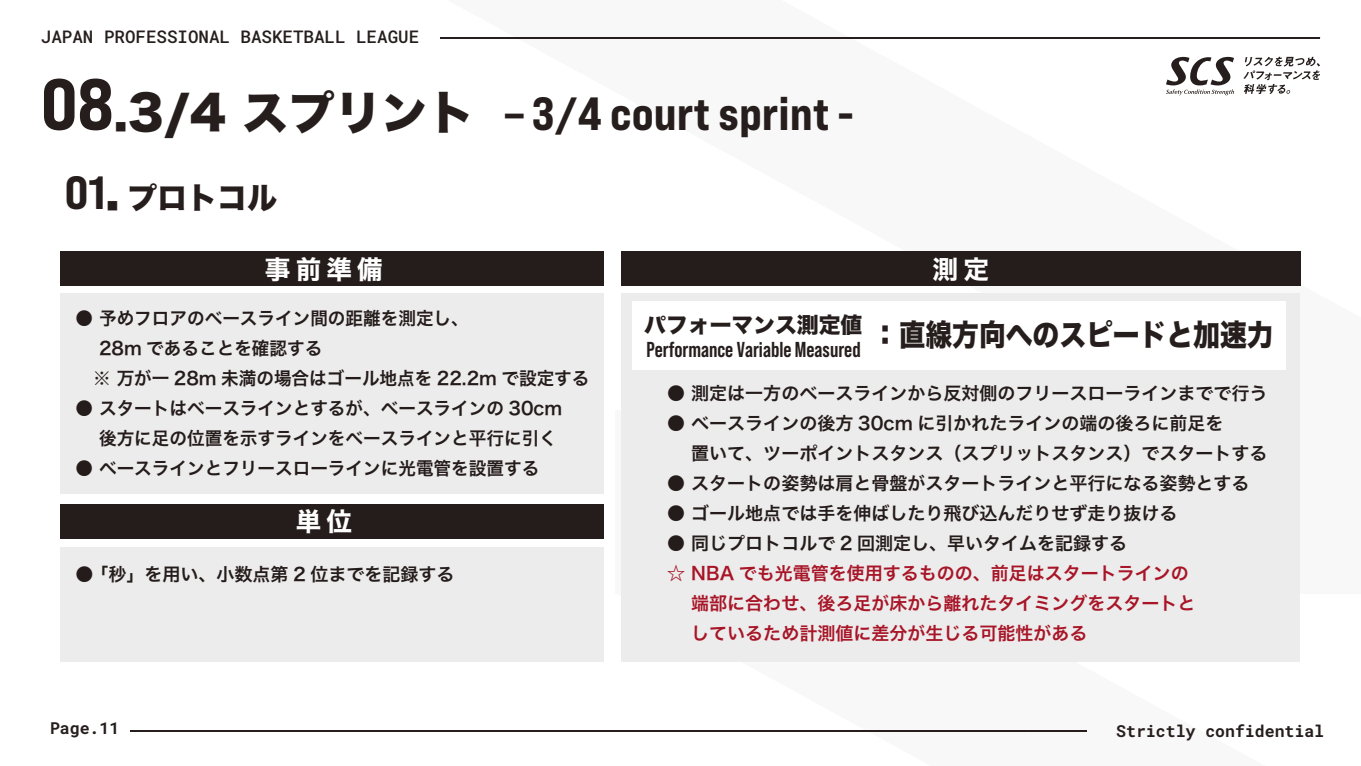
<style>
.page{position:relative;width:1361px;height:766px;background:#fff}
.page>*{position:absolute;margin:0;border:0;box-sizing:border-box;transform-origin:0 0}
.t1{font:46.5px "Bebas Neue Pro Exp Eb";color:#251e1c}
.t2{font:30px "Hiragino Sans W8";color:#251e1c}
.t3{font:25.65px "Hiragino Sans W7";letter-spacing:.2em;color:#fff}
.t4{font:21.75px "Hiragino Sans W8";color:#251e1c}
.t5{font:700 21.6px "Bebas Neue Pro";color:#251e1c}
.t6{font:18px/30px "Hiragino Sans W6";color:#241c1a}
.t7{font:18px "Hiragino Sans W6";color:#a71527}
.t8{font:17.55px "Roboto Mono";color:#251e1c}
.t9{font:16.5px "Roboto Mono";color:#251e1c}
.s1{font-size:72px}
.s2{font-family:"Hiragino Sans W8"}
.s3{font-family:"Bebas Neue Pro Exp Eb";font-size:46.5px}
.s4{font-size:46.5px}
</style>
<div class="page">
<svg style="left:615px;top:661px;width:413px;height:71px"></svg>
<svg style="left:1028px;top:661px;width:272px;height:71px"></svg>
<hr style="left:440px;top:37px;width:880px;height:2px;background:#251e1c">
<hr style="left:130px;top:729px;width:956px;height:2px;background:#251e1c">
<div style="left:621px;top:293px;width:679px;height:368px;background:#edecec"></div>
<div style="left:632px;top:301px;width:653px;height:69px;background:#fff"></div>
<div style="left:60px;top:251px;width:544px;height:34px;background:#251d1b"></div>
<div style="left:60px;top:504px;width:544px;height:34px;background:#251d1b"></div>
<div style="left:621px;top:251px;width:679px;height:34px;background:#251d1b"></div>
<div style="left:60px;top:293px;width:544px;height:200px;background:#edecec"></div>
<div style="left:60px;top:546px;width:544px;height:115px;background:#edecec"></div>
<svg style="left:1243px;top:57px;width:77px;height:37px"></svg>
<svg style="left:1166px;top:57px;width:68px;height:38px"></svg>
<p class="t8" style="left:41px;top:25px;width:380px">JAPAN PROFESSIONAL BASKETBALL LEAGUE</p>
<h1 class="t1" style="left:41px;top:84px;width:814px"><span class="s1">08</span><span class="s2">.3/4 スプリント</span> – 3/4 court sprint -</h1>
<h2 class="t2" style="left:65px;top:181px;width:214px"><span class="s3">01</span><span class="s4">.</span> プロトコル</h2>
<h3 class="t3" style="left:265px;top:249px;width:119px">事前準備</h3>
<p class="t6" style="left:76px;top:302px;width:515px">● 予めフロアのベースライン間の距離を測定し、<br>　 28m であることを確認する<br>　※ 万が一 28m 未満の場合はゴール地点を 22.2m で設定する</p>
<p class="t6" style="left:76px;top:392px;width:488px">● スタートはベースラインとするが、ベースラインの 30cm　 後方に足の位置を示すラインをベースラインと平行に引く</p>
<p class="t6" style="left:76px;top:452px;width:465px">● ベースラインとフリースローラインに光電管を設置する</p>
<h3 class="t3" style="left:296px;top:501px;width:58px">単位</h3>
<p class="t6" style="left:76px;top:558px;width:380px">● 「秒」を用い、小数点第 2 位までを記録する</p>
<h3 class="t3" style="left:932px;top:249px;width:58px">測定</h3>
<p class="t4" style="left:644px;top:312px;width:220px">パフォーマンス測定値</p>
<p class="t5" style="left:646px;top:336px;width:628px">Performance Variable Measured <sup>：直線方向へのスピードと加速力</sup></p>
<p class="t6" style="left:667px;top:377px;width:601px">● 測定は一方のベースラインから反対側のフリースローラインまでで行う</p>
<p class="t6" style="left:667px;top:407px;width:601px">● ベースラインの後方 30cm に引かれたラインの端の後ろに前足を<br>　 置いて、ツーポイントスタンス（スプリットスタンス）でスタートする</p>
<p class="t6" style="left:667px;top:467px;width:583px">● スタートの姿勢は肩と骨盤がスタートラインと平行になる姿勢とする</p>
<p class="t6" style="left:667px;top:497px;width:511px">● ゴール地点では手を伸ばしたり飛び込んだりせず走り抜ける</p>
<p class="t6" style="left:667px;top:527px;width:461px">● 同じプロトコルで 2 回測定し、早いタイムを記録する</p>
<p class="t7" style="left:667px;top:557px;width:523px">☆ NBA でも光電管を使用するものの、前足はスタートラインの</p>
<p class="t7" style="left:667px;top:587px;width:529px">　 端部に合わせ、後ろ足が床から離れたタイミングをスタートと</p>
<p class="t7" style="left:673px;top:617px;width:415px">　しているため計測値に差分が生じる可能性がある</p>
<p class="t9" style="left:50px;top:717px;width:71px">Page.11</p>
<p class="t9" style="left:1116px;top:719px;width:209px">Strictly confidential</p>
</div>
